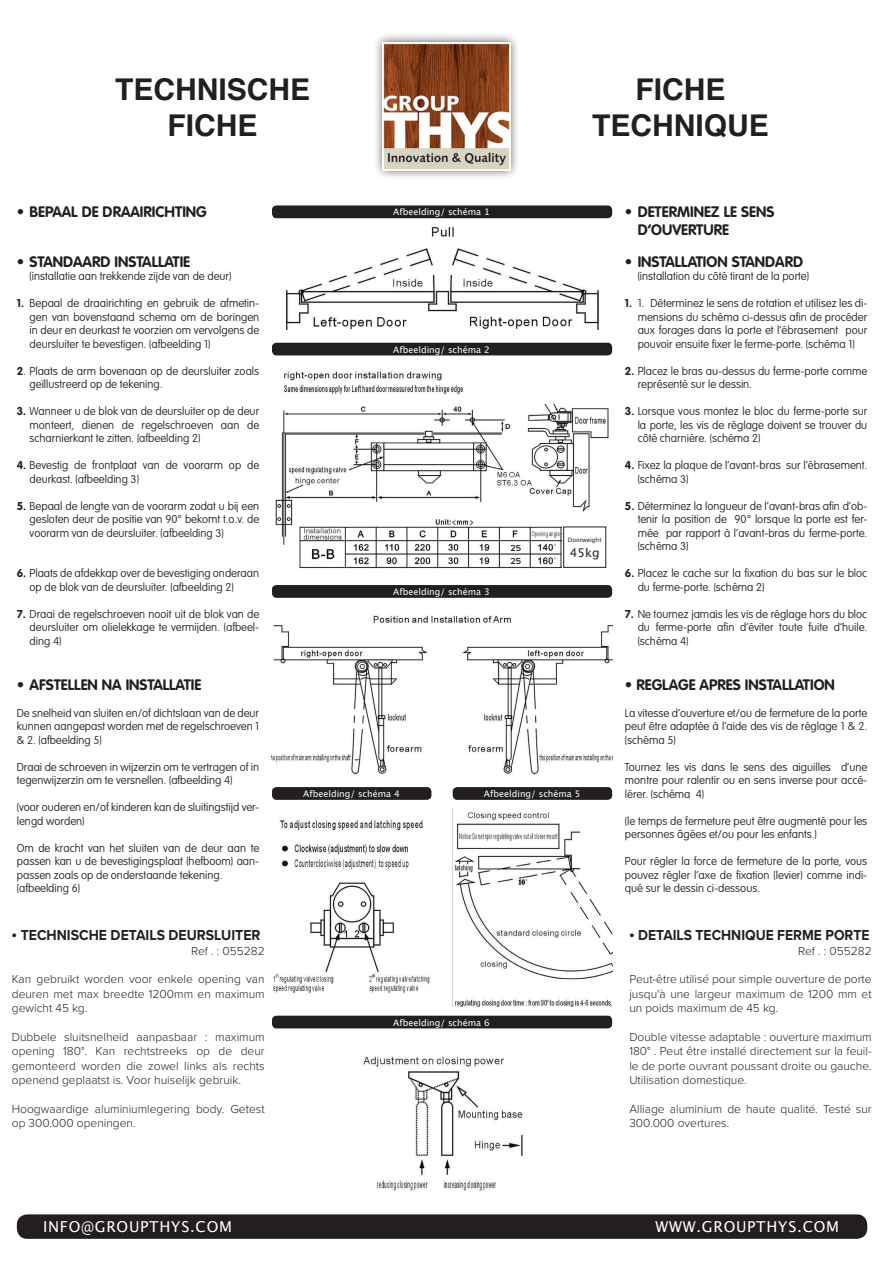
<style>
.page{position:relative;width:893px;height:1263px;background:#fff}
.page>*{position:absolute;margin:0;border:0;box-sizing:border-box;transform-origin:0 0}
.t1{font:700 30px/36px "Helvetica";color:#231f20;text-align:center}
.t2{font:900 27px "Helvetica";color:#231f20}
.t3{font:700 15px/18px "VAG Rounded";color:#231f20}
.t4{font:15px "Lucida Grande";letter-spacing:.05em;color:#fff}
.t5{font:700 15px "Proxima Nova";color:#231f20;scale:.93 1}
.t6{font:700 15px "Proxima Nova";color:#231f20;scale:.92 1}
.t7{font:300 12px/14.4px "Proxima Nova";color:#231f20;text-align:justify}
.t8{font:12px "Lucida Grande";color:#231f20}
.t9{font:100 11.25px/13.5px "VAG Rounded";color:#231f20;text-align:justify}
.t10{font:9px "Lucida Grande";color:#fff}
.t11{font:600 9px/13.2px "Proxima Nova";color:#231f20}
.t12{font:6px "Lucida Grande";color:#231f20}
.s1{font-weight:700}
.s2{font-family:"Myriad Pro";font-weight:400;font-size:18px}
</style>
<div class="page">
<div style="left:373px;top:33px;width:147px;height:147px;background:#231f20;opacity:.75"></div>
<img style="left:383px;top:43px;width:127px;height:127px">
<img style="left:272px;top:216px;width:340px;height:114px">
<div style="left:272px;top:205px;width:340px;height:13px;background:#231f20;border-radius:4px"></div>
<img style="left:275px;top:371px;width:334px;height:174px">
<div style="left:272px;top:343px;width:340px;height:12px;background:#231f20;border-radius:4px"></div>
<div style="left:482px;top:383px;width:117px;height:20px;background:#fff"></div>
<img style="left:296px;top:517px;width:265px;height:52px">
<img style="left:272px;top:615px;width:340px;height:160px">
<div style="left:272px;top:585px;width:340px;height:13px;background:#231f20;border-radius:4px"></div>
<div style="left:272px;top:787px;width:159px;height:13px;background:#231f20;border-radius:4px"></div>
<img style="left:273px;top:819px;width:157px;height:175px">
<div style="left:453px;top:787px;width:159px;height:13px;background:#231f20;border-radius:4px"></div>
<img style="left:454px;top:812px;width:158px;height:195px">
<div style="left:272px;top:1016px;width:340px;height:12px;background:#231f20;border-radius:4px"></div>
<img style="left:363px;top:1056px;width:161px;height:135px">
<div style="left:17px;top:1214px;width:850px;height:25px;background:#231f20;border-radius:10px"></div>
<div style="left:563px;top:527px;width:43px;height:41px;border:1px solid #231f20"></div>
<div style="left:507px;top:543px;width:17px;height:9px;background:#fff"></div>
<div style="left:507px;top:556px;width:17px;height:9px;background:#fff"></div>
<h1 class="t1" style="left:115px;top:71px;width:196px">TECHNISCHE<br>FICHE</h1>
<h1 class="t1" style="left:592px;top:71px;width:178px">FICHE<br>TECHNIQUE</h1>
<h2 class="t2" style="left:90px;top:76px;width:207px">INSTRUCTIES</h2>
<h2 class="t2" style="left:559px;top:109px;width:268px">DU FERME-PORTE</h2>
<h3 class="t3" style="left:17px;top:203px;width:191px">• BEPAAL DE DRAAIRICHTING</h3>
<p class="t10" style="left:393px;top:207px;width:98px">Afbeelding/ schéma 1</p>
<h3 class="t3" style="left:17px;top:252px;width:175px">• STANDAARD INSTALLATIE</h3>
<p class="t9" style="left:30px;top:269px;width:203px">(installatie aan trekkende zijde van de deur)</p>
<p class="t9" style="left:30px;top:296px;width:231px;text-indent:-13px"><span class="s1">1.</span> Bepaal de draairichting en gebruik de afmetin&shy;gen van bovenstaand schema om de boringen in deur en deurkast te voorzien om vervolgens de deursluiter te bevestigen. (afbeelding 1)</p>
<p class="t9" style="left:30px;top:364px;width:231px;text-indent:-13px"><span class="s1">2</span>. Plaats de arm bovenaan op de deursluiter zoals geïllustreerd op de tekening.</p>
<p class="t9" style="left:30px;top:404px;width:231px;text-indent:-13px"><span class="s1">3.</span> Wanneer u de blok van de deursluiter op de deur monteert, dienen de regelschroeven aan de scharnierkant te zitten. (afbeelding 2)</p>
<p class="t9" style="left:30px;top:458px;width:231px;text-indent:-13px"><span class="s1">4.</span> Bevestig de frontplaat van de voorarm op de deurkast. (afbeelding 3)</p>
<p class="t9" style="left:30px;top:499px;width:231px;text-indent:-13px"><span class="s1">5.</span> Bepaal de lengte van de voorarm zodat u bij een gesloten deur de positie van 90° bekomt t.o.v. de voorarm van de deursluiter. (afbeelding 3)</p>
<p class="t9" style="left:30px;top:566px;width:231px;text-indent:-13px"><span class="s1">6.</span> Plaats de afdekkap over de bevestiging onderaan op de blok van de deursluiter. (afbeelding 2)</p>
<p class="t9" style="left:30px;top:607px;width:231px;text-indent:-13px"><span class="s1">7.</span> Draai de regelschroeven nooit uit de blok van de deursluiter om olielekkage te vermijden. (afbeel&shy;ding 4)</p>
<h3 class="t3" style="left:17px;top:675px;width:186px">• AFSTELLEN NA INSTALLATIE</h3>
<p class="t9" style="left:17px;top:706px;width:244px">De snelheid van sluiten en/of dichtslaan van de deur kunnen aangepast worden met de regelschroeven 1 &amp; 2. (afbeelding 5)</p>
<p class="t9" style="left:17px;top:760px;width:244px">Draai de schroeven in wijzerzin om te vertragen of in tegenwijzerzin om te versnellen. (afbeelding 4)</p>
<p class="t9" style="left:17px;top:800px;width:244px">(voor ouderen en/of kinderen kan de sluitingstijd ver&shy;lengd worden)</p>
<p class="t9" style="left:17px;top:841px;width:244px;text-align:left">Om de kracht van het sluiten van de deur aan te passen kan u de bevestigingsplaat (hefboom) aan&shy;passen zoals op de onderstaande tekening. (afbeelding 6)</p>
<p class="t10" style="left:393px;top:344px;width:98px">Afbeelding/ schéma 2</p>
<p class="t12" style="left:568px;top:537px;width:35px">Doorweight</p>
<p class="t8" style="left:570px;top:545px;width:31px">45kg</p>
<p class="t11" style="left:510px;top:541px;width:12px">25<br>25</p>
<p class="t10" style="left:393px;top:587px;width:98px">Afbeelding/ schéma 3</p>
<p class="t10" style="left:303px;top:789px;width:98px">Afbeelding/ schéma 4</p>
<p class="t10" style="left:484px;top:789px;width:98px">Afbeelding/ schéma 5</p>
<h3 class="t5" style="left:12px;top:924px;width:269px"><span class="s2">•</span> TECHNISCHE DETAILS DEURSLUITER</h3>
<p class="t7" style="left:191px;top:943px;width:75px">Ref . : 055282</p>
<p class="t7" style="left:12px;top:971px;width:254px">Kan gebruikt worden voor enkele opening van deuren met max breedte 1200mm en maximum gewicht 45 kg.</p>
<p class="t7" style="left:12px;top:1029px;width:254px">Dubbele sluitsnelheid aanpasbaar : maximum opening 180°. Kan rechtstreeks op de deur gemonteerd worden die zowel links als rechts openend geplaatst is. Voor huiselijk gebruik.</p>
<p class="t7" style="left:12px;top:1101px;width:254px">Hoogwaardige aluminiumlegering body. Getest op 300.000 openingen.</p>
<p class="t10" style="left:393px;top:1017px;width:98px">Afbeelding/ schéma 6</p>
<h3 class="t3" style="left:638px;top:203px;width:138px;text-indent:-13px">• DETERMINEZ LE SENS<br>D’OUVERTURE</h3>
<h3 class="t3" style="left:625px;top:252px;width:180px">• INSTALLATION STANDARD</h3>
<p class="t9" style="left:638px;top:269px;width:173px">(installation du côté tirant de la porte)</p>
<p class="t9" style="left:638px;top:296px;width:231px;text-indent:-13px"><span class="s1">1.</span> 1. Déterminez le sens de rotation et utilisez les di&shy;mensions du schéma ci-dessus afin de procéder aux forages dans la porte et l’ébrasement pour pouvoir ensuite fixer le ferme-porte. (schéma 1)</p>
<p class="t9" style="left:638px;top:364px;width:231px;text-indent:-13px"><span class="s1">2.</span> Placez le bras au-dessus du ferme-porte comme représenté sur le dessin.</p>
<p class="t9" style="left:638px;top:404px;width:231px;text-indent:-13px"><span class="s1">3.</span> Lorsque vous montez le bloc du ferme-porte sur la porte, les vis de réglage doivent se trouver du côté charnière. (schéma 2)</p>
<p class="t9" style="left:638px;top:458px;width:231px;text-indent:-13px"><span class="s1">4.</span> Fixez la plaque de l’avant-bras sur l’ébrasement. (schéma 3)</p>
<p class="t9" style="left:638px;top:499px;width:231px;text-indent:-13px"><span class="s1">5.</span> Déterminez la longueur de l’avant-bras afin d’ob&shy;tenir la position de 90° lorsque la porte est fer&shy;mée par rapport à l’avant-bras du ferme-porte. (schéma 3)</p>
<p class="t9" style="left:638px;top:566px;width:231px;text-indent:-13px"><span class="s1">6.</span> Placez le cache sur la fixation du bas sur le bloc du ferme-porte. (schéma 2)</p>
<p class="t9" style="left:638px;top:607px;width:231px;text-indent:-13px"><span class="s1">7.</span> Ne tournez jamais les vis de réglage hors du bloc du ferme-porte afin d’éviter toute fuite d’huile. (schéma 4)</p>
<h3 class="t3" style="left:625px;top:675px;width:211px">• REGLAGE APRES INSTALLATION</h3>
<p class="t9" style="left:625px;top:706px;width:244px">La vitesse d’ouverture et/ou de fermeture de la porte peut être adaptée à l’aide des vis de réglage 1 &amp; 2. (schéma 5)</p>
<p class="t9" style="left:625px;top:760px;width:244px">Tournez les vis dans le sens des aiguilles d’une montre pour ralentir ou en sens inverse pour accé&shy;lérer. (schéma 4)</p>
<p class="t9" style="left:625px;top:814px;width:244px">(le temps de fermeture peut être augmenté pour les personnes âgées et/ou pour les enfants.)</p>
<p class="t9" style="left:625px;top:854px;width:244px">Pour régler la force de fermeture de la porte, vous pouvez régler l’axe de fixation (levier) comme indi&shy;qué sur le dessin ci-dessous.</p>
<h3 class="t6" style="left:629px;top:924px;width:262px"><span class="s2">•</span> DETAILS TECHNIQUE FERME PORTE</h3>
<p class="t7" style="left:798px;top:943px;width:75px">Ref . : 055282</p>
<p class="t7" style="left:629px;top:971px;width:244px">Peut-être utilisé pour simple ouverture de porte jusqu'à une largeur maximum de 1200 mm et un poids maximum de 45 kg.</p>
<p class="t7" style="left:629px;top:1029px;width:244px">Double vitesse adaptable : ouverture maximum 180° . Peut être installé directement sur la feuil&shy;le de porte ouvrant poussant droite ou gauche.<br>Utilisation domestique.</p>
<p class="t7" style="left:629px;top:1101px;width:244px">Alliage aluminium de haute qualité. Testé sur<br>300.000 overtures.</p>
<h3 class="t4" style="left:43px;top:1218px;width:191px">INFO@GROUPTHYS.COM</h3>
<h3 class="t4" style="left:656px;top:1218px;width:185px">WWW.GROUPTHYS.COM</h3>
</div>
